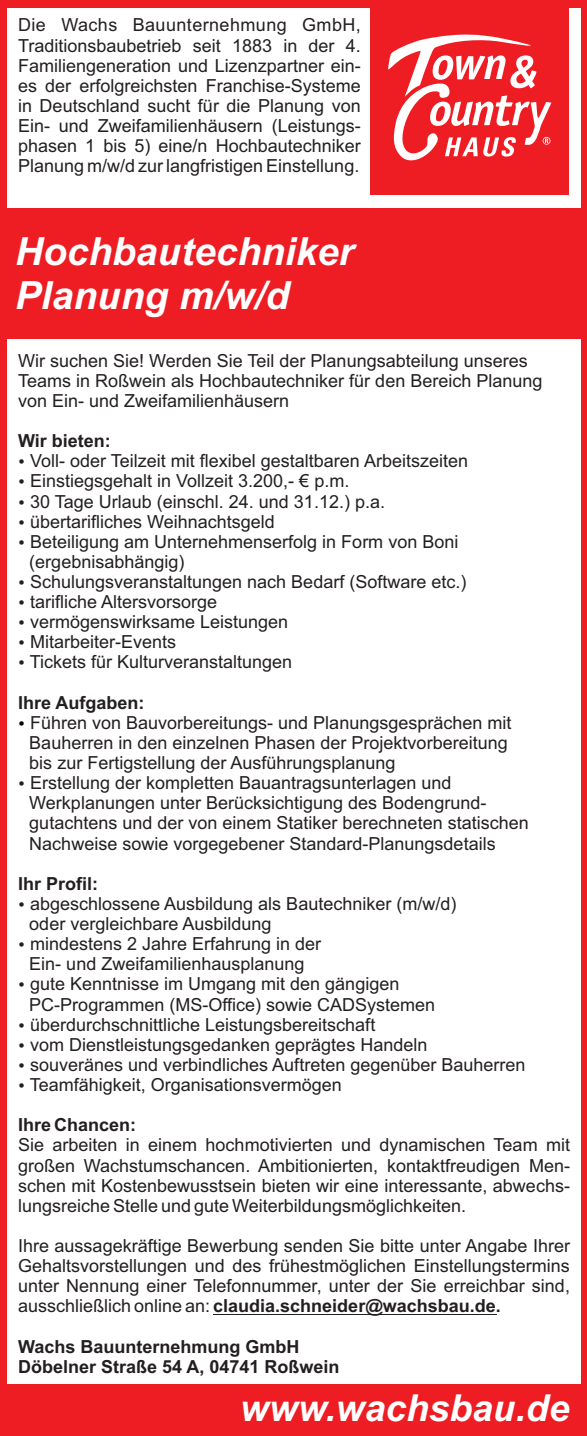
<style>
.page{position:relative;width:587px;height:1436px;background:#fff}
.page>*{position:absolute;margin:0;border:0;box-sizing:border-box;transform-origin:0 0}
.t1{font:italic 700 38.93px/43.4px "Arial";color:#fff}
.t2{font:italic 700 37.12px "Arial";color:#fff}
.t3{font:18px/20px "Arial";color:#231f20}
.t4{font:700 18px/20px "Arial";color:#231f20}
.s1{font-weight:700}
</style>
<div class="page">
<div style="left:0;top:0;width:587px;height:1435px;background:#ee1d23"></div>
<div style="left:7px;top:8px;width:573px;height:1375px;background:#fff"></div>
<div style="left:3px;top:208px;width:583px;height:130px;background:#ee1d23"></div>
<div style="left:370px;top:6px;width:198px;height:189px;background:#ee1d23"></div>
<svg style="left:388px;top:31px;width:181px;height:131px"></svg>
<hr style="left:213px;top:1313px;width:170px;height:1px;background:#231f20">
<hr style="left:383px;top:1313px;width:87px;height:1px;background:#231f20">
<p class="t3" style="left:18px;top:17px;width:344px;text-align:justify">Die Wachs Bauunternehmung GmbH, Traditionsbaubetrieb seit 1883 in der 4.<br>Familiengeneration und Lizenzpartner ein&shy;es der erfolgreichsten Franchise-Systeme in Deutschland sucht für die Planung von Ein- und Zweifamilienhäusern (Leistungs&shy;phasen 1 bis 5) eine/n Hochbautechniker Planung m/w/d zur langfristigen Einstellung.</p>
<h1 class="t1" style="left:15px;top:233px;width:340px">Hochbautechniker<br>Planung m/w/d</h1>
<p class="t3" style="left:18px;top:352px;width:526px">Wir suchen Sie! Werden Sie Teil der Planungsabteilung unseres<br>Teams in Roßwein als Hochbautechniker für den Bereich Planung von Ein- und Zweifamilienhäusern</p>
<p class="t4" style="left:18px;top:432px;width:94px">Wir bieten:</p>
<p class="t3" style="left:29px;top:452px;width:440px">Voll- oder Teilzeit mit flexibel gestaltbaren Arbeitszeiten Einstiegsgehalt in Vollzeit 3.200,- € p.m.<br>30 Tage Urlaub (einschl. 24. und 31.12.) p.a. übertarifliches Weihnachtsgeld<br>Beteiligung am Unternehmenserfolg in Form von Boni (ergebnisabhängig)<br>Schulungsveranstaltungen nach Bedarf (Software etc.) tarifliche Altersvorsorge<br>vermögenswirksame Leistungen<br>Mitarbeiter-Events<br>Tickets für Kulturveranstaltungen</p>
<p class="t4" style="left:18px;top:694px;width:128px">Ihre Aufgaben:</p>
<p class="t3" style="left:29px;top:714px;width:501px">Führen von Bauvorbereitungs- und Planungsgesprächen mit Bauherren in den einzelnen Phasen der Projektvorbereitung bis zur Fertigstellung der Ausführungsplanung<br>Erstellung der kompletten Bauantragsunterlagen und Werkplanungen unter Berücksichtigung des Bodengrund&shy;gutachtens und der von einem Statiker berechneten statischen Nachweise sowie vorgegebener Standard-Planungsdetails</p>
<p class="t4" style="left:18px;top:875px;width:82px">Ihr Profil:</p>
<p class="t3" style="left:29px;top:895px;width:498px">abgeschlossene Ausbildung als Bautechniker (m/w/d)<br>oder vergleichbare Ausbildung<br>mindestens 2 Jahre Erfahrung in der<br>Ein- und Zweifamilienhausplanung<br>gute Kenntnisse im Umgang mit den gängigen PC-Programmen (MS-Office) sowie CADSystemen überdurchschnittliche Leistungsbereitschaft<br>vom Dienstleistungsgedanken geprägtes Handeln<br>souveränes und verbindliches Auftreten gegenüber Bauherren Teamfähigkeit, Organisationsvermögen</p>
<p class="t4" style="left:18px;top:1116px;width:120px">Ihre Chancen:</p>
<p class="t3" style="left:18px;top:1136px;width:553px;text-align:justify">Sie arbeiten in einem hochmotivierten und dynamischen Team mit großen Wachstumschancen. Ambitionierten, kontaktfreudigen Men&shy;schen mit Kostenbewusstsein bieten wir eine interessante, abwechs&shy;lungsreiche Stelle und gute Weiterbildungsmöglichkeiten.</p>
<p class="t3" style="left:18px;top:1236px;width:553px;text-align:justify">Ihre aussagekräftige Bewerbung senden Sie bitte unter Angabe Ihrer Gehaltsvorstellungen und des frühestmöglichen Einstellungstermins unter Nennung einer Telefonnummer, unter der Sie erreichbar sind, ausschließlich online an: <span class="s1">claudia.schneider@wachsbau.de.</span></p>
<p class="t4" style="left:18px;top:1337px;width:323px">Wachs Bauunternehmung GmbH<br>Döbelner Straße 54 A, 04741 Roßwein</p>
<h2 class="t2" style="left:240px;top:1393px;width:331px">www.wachsbau.de</h2>
</div>
